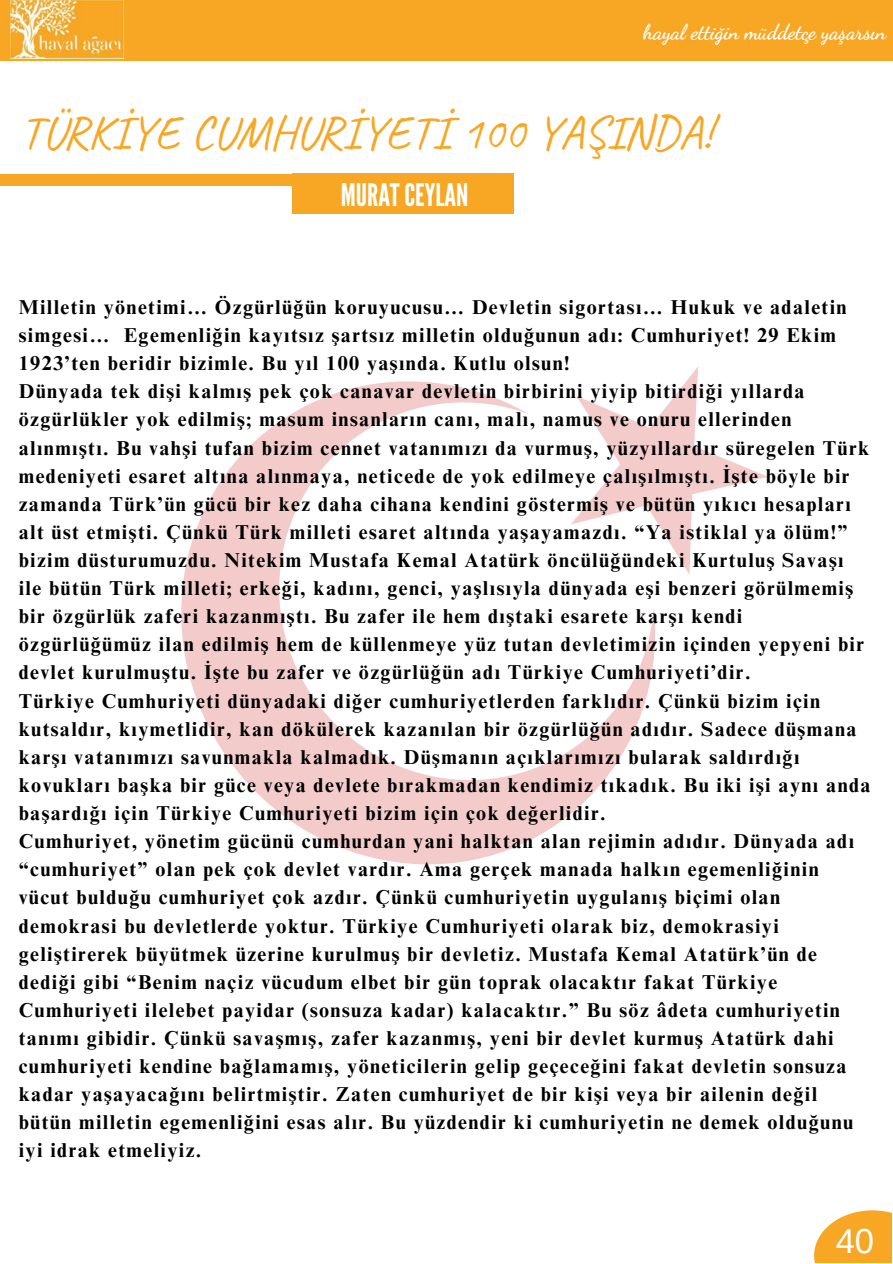
<style>
.page{position:relative;width:893px;height:1264px;background:#fff}
.page>*{position:absolute;margin:0;border:0;box-sizing:border-box;transform-origin:0 0}
.t1{font:46.8px "Caveat";color:#f7a723}
.t2{font:34.5px "Arimo";color:#fff}
.t3{font:30.9px "League Gothic";color:#fff}
.t4{font:700 21px "Dancing Script";color:#fff}
.t5{font:700 20.1px/28px "Times NRMT Pro";letter-spacing:.07em;color:#000}
</style>
<div class="page">
<svg style="left:181px;top:381px;width:475px;height:484px"></svg>
<svg style="left:513px;top:367px;width:255px;height:247px"></svg>
<div style="left:0;top:0;width:892px;height:61px;background:#f7a723"></div>
<img style="left:10px;top:1px;width:114px;height:57px">
<svg style="left:814px;top:1210px;width:77px;height:52px;background:#f8b444"></svg>
<div style="left:0;top:173px;width:513px;height:12px;background:#f7a723"></div>
<div style="left:292px;top:174px;width:221px;height:40px;background:#f7a723"></div>
<p class="t4" style="left:643px;top:20px;width:245px">hayal ettiğin müddetçe yaşarsın</p>
<p class="t1" style="left:21px;top:103px;width:692px">TÜRKİYE CUMHURİYETİ 100 YAŞINDA!</p>
<p class="t3" style="left:341px;top:177px;width:129px">MURATCEYLAN</p>
<p class="t5" style="left:19px;top:295px;width:829px">Milletin yönetimi… Özgürlüğün koruyucusu… Devletin sigortası… Hukuk ve adaletin simgesi… Egemenliğin kayıtsız şartsız milletin olduğunun adı: Cumhuriyet! 29 Ekim<br>1923’ten beridir bizimle. Bu yıl 100 yaşında. Kutlu olsun!</p>
<p class="t5" style="left:19px;top:380px;width:852px">Dünyada tek dişi kalmış pek çok canavar devletin birbirini yiyip bitirdiği yıllarda özgürlükler yok edilmiş; masum insanların canı, malı, namus ve onuru ellerinden alınmıştı. Bu vahşi tufan bizim cennet vatanımızı da vurmuş, yüzyıllardır süregelen Türk medeniyeti esaret altına alınmaya, neticede de yok edilmeye çalışılmıştı. İşte böyle bir zamanda Türk’ün gücü bir kez daha cihana kendini göstermiş ve bütün yıkıcı hesapları alt üst etmişti. Çünkü Türk milleti esaret altında yaşayamazdı. “Ya istiklal ya ölüm!” bizim düsturumuzdu. Nitekim Mustafa Kemal Atatürk öncülüğündeki Kurtuluş Savaşı ile bütün Türk milleti; erkeği, kadını, genci, yaşlısıyla dünyada eşi benzeri görülmemiş bir özgürlük zaferi kazanmıştı. Bu zafer ile hem dıştaki esarete karşı kendi özgürlüğümüz ilan edilmiş hem de küllenmeye yüz tutan devletimizin içinden yepyeni bir devlet kurulmuştu. İşte bu zafer ve özgürlüğün adı Türkiye Cumhuriyeti’dir.</p>
<p class="t5" style="left:19px;top:689px;width:853px">Türkiye Cumhuriyeti dünyadaki diğer cumhuriyetlerden farklıdır. Çünkü bizim için kutsaldır, kıymetlidir, kan dökülerek kazanılan bir özgürlüğün adıdır. Sadece düşmana karşı vatanımızı savunmakla kalmadık. Düşmanın açıklarımızı bularak saldırdığı kovukları başka bir güce veya devlete bırakmadan kendimiz tıkadık. Bu iki işi aynı anda başardığı için Türkiye Cumhuriyeti bizim için çok değerlidir.</p>
<p class="t5" style="left:19px;top:829px;width:836px">Cumhuriyet, yönetim gücünü cumhurdan yani halktan alan rejimin adıdır. Dünyada adı “cumhuriyet” olan pek çok devlet vardır. Ama gerçek manada halkın egemenliğinin vücut bulduğu cumhuriyet çok azdır. Çünkü cumhuriyetin uygulanış biçimi olan demokrasi bu devletlerde yoktur. Türkiye Cumhuriyeti olarak biz, demokrasiyi geliştirerek büyütmek üzerine kurulmuş bir devletiz. Mustafa Kemal Atatürk’ün de dediği gibi “Benim naçiz vücudum elbet bir gün toprak olacaktır fakat Türkiye Cumhuriyeti ilelebet payidar (sonsuza kadar) kalacaktır.” Bu söz âdeta cumhuriyetin tanımı gibidir. Çünkü savaşmış, zafer kazanmış, yeni bir devlet kurmuş Atatürk dahi cumhuriyeti kendine bağlamamış, yöneticilerin gelip geçeceğini fakat devletin sonsuza kadar yaşayacağını belirtmiştir. Zaten cumhuriyet de bir kişi veya bir ailenin değil bütün milletin egemenliğini esas alır. Bu yüzdendir ki cumhuriyetin ne demek olduğunu iyi idrak etmeliyiz.</p>
<p class="t2" style="left:835px;top:1222px;width:40px">40</p>
</div>
